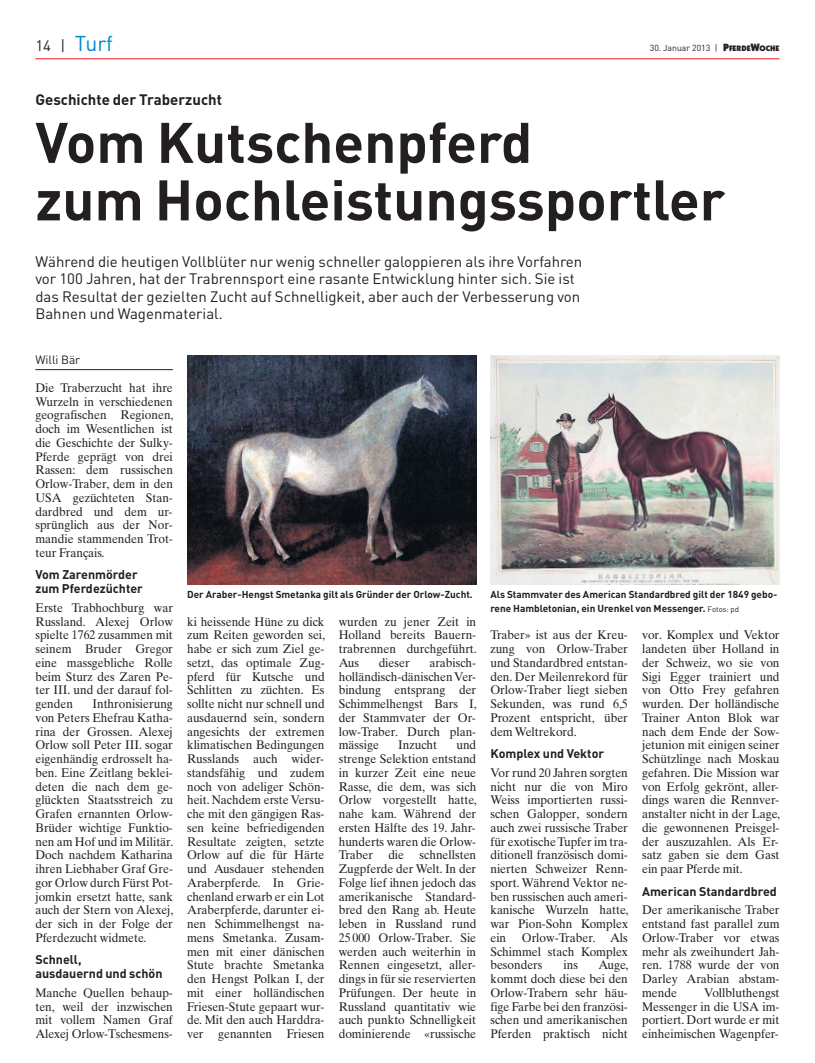
<style>
.page{position:relative;width:815px;height:1063px;background:#fff}
.page>*{position:absolute;margin:0;border:0;box-sizing:border-box;transform-origin:0 0}
.t1{font:700 56.25px/57.5px "DIN";color:#231f20}
.t2{font:21.25px "DIN";color:#0089d0}
.t3{font:15px/17.5px "DIN";color:#231f20}
.t4{font:700 15px "DIN";color:#231f20}
.t5{font:12.5px/13.8px "Times Ten";color:#231f20;text-align:justify;scale:.95 1}
.t6{font:700 12.5px/13.8px "DIN";color:#231f20}
.t7{font:11.88px "DIN";color:#231f20}
.t8{font:700 10px/13.8px "DIN";color:#231f20}
.t9{font:8.75px "DIN";color:#231f20}
.s1{font-size:15px;color:#231f20}
.s2{font-family:"Itc Kabel";font-weight:900;font-size:10.62px}
.s3{font-family:"Itc Kabel";font-weight:900;font-size:8px}
.s4{font-weight:400;font-size:7.75px}
</style>
<div class="page">
<hr style="left:35px;top:58px;width:745px;height:1px;background:#ed1c24">
<hr style="left:35px;top:369px;width:138px;height:1px;background:#231f20">
<img style="left:187px;top:356px;width:289px;height:228px">
<img style="left:490px;top:356px;width:290px;height:228px">
<h2 class="t2" style="left:35px;top:30px;width:79px"><span class="s1">14 |</span> Turf</h2>
<p class="t9" style="left:650px;top:43px;width:131px">30. Januar 2013 | <span class="s2">P</span><span class="s3">FERDE</span><span class="s2">W</span><span class="s3">OCHE</span></p>
<p class="t4" style="left:35px;top:90px;width:188px">Geschichte der Traberzucht</p>
<h1 class="t1" style="left:35px;top:111px;width:691px">Vom Kutschenpferd<br>zum Hochleistungssportler</h1>
<p class="t3" style="left:35px;top:252px;width:548px">Während die heutigen Vollblüter nur wenig schneller galoppieren als ihre Vorfahren vor 100 Jahren, hat der Trabrennsport eine rasante Entwicklung hinter sich. Sie ist das Resultat der gezielten Zucht auf Schnelligkeit, aber auch der Verbesserung von Bahnen und Wagenmaterial.</p>
<p class="t7" style="left:35px;top:353px;width:46px">Willi Bär</p>
<p class="t5" style="left:35px;top:381px;width:147px">Die Traberzucht hat ihre Wurzeln in verschiedenen geografischen Regionen, doch im Wesentlichen ist die Geschichte der Sulky-Pferde geprägt von drei Rassen: dem russischen Orlow-Traber, dem in den USA gezüchteten Stan&shy;dardbred und dem ur&shy;sprünglich aus der Nor&shy;mandie stammenden Trot&shy;teur Français.</p>
<p class="t6" style="left:35px;top:567px;width:109px">Vom Zarenmörder zum Pferdezüchter</p>
<p class="t5" style="left:35px;top:601px;width:146px">Erste Trabhochburg war Russland. Alexej Orlow spielte 1762 zusammen mit seinem Bruder Gregor eine massgebliche Rolle beim Sturz des Zaren Pe&shy;ter III. und der darauf fol&shy;genden</p>
<p class="t5" style="left:35px;top:697px;width:147px;text-indent:57px">Inthronisierung von Peters Ehefrau Katha&shy;rina der Grossen. Alexej Orlow soll Peter III. sogar eigenhändig erdrosselt ha&shy;ben. Eine Zeitlang beklei&shy;deten die nach dem ge&shy;glückten Staatsstreich zu Grafen ernannten Orlow-Brüder wichtige Funktio&shy;nen am Hof und im Militär.<br>Doch nachdem Katharina ihren Liebhaber Graf Gre&shy;gor Orlow durch Fürst Pot&shy;jomkin ersetzt hatte, sank auch der Stern von Alexej, der sich in der Folge der Pferdezucht widmete.</p>
<p class="t6" style="left:35px;top:952px;width:129px">Schnell,<br>ausdauernd und schön</p>
<p class="t5" style="left:35px;top:986px;width:146px">Manche Quellen behaup&shy;ten, weil der inzwischen mit vollem Namen Graf Alexej Orlow-Tschesmens -</p>
<p class="t8" style="left:187px;top:587px;width:287px">Der Araber-Hengst Smetanka gilt als Gründer der Orlow-Zucht.</p>
<p class="t5" style="left:187px;top:614px;width:147px">ki heissende Hüne zu dick zum Reiten geworden sei, habe er sich zum Ziel ge&shy;setzt, das optimale Zug&shy;pferd für Kutsche und Schlitten zu züchten. Es sollte nicht nur schnell und ausdauernd sein, sondern angesichts der extremen klimatischen Bedingungen Russlands auch wider&shy;standsfähig und zudem noch von adeliger Schön&shy;heit. Nachdem erste Versu&shy;che mit den gängigen Ras&shy;sen keine befriedigenden Resultate zeigten, setzte Orlow auf die für Härte und Ausdauer stehenden Araberpferde. In Grie&shy;chenland erwarb er ein Lot Araberpferde, darunter ei&shy;nen Schimmelhengst na&shy;mens Smetanka. Zusam&shy;men mit einer dänischen Stute brachte Smetanka den Hengst Polkan I, der mit einer holländischen Friesen-Stute gepaart wur - de. Mit den auch Harddra&shy;ver genannten Friesen</p>
<p class="t5" style="left:339px;top:614px;width:147px">wurden zu jener Zeit in Holland bereits Bauern&shy;trabrennen durchgeführt.<br>Aus</p>
<p class="t5" style="left:339px;top:656px;width:147px;text-indent:91px">arabisch&shy;holländisch-dänischen Ver&shy;bindung entsprang der Schimmelhengst Bars I, der Stammvater der Or&shy;low-Traber. Durch plan&shy;mässige</p>
<p class="t5" style="left:379px;top:656px;width:34px">dieser</p>
<p class="t5" style="left:339px;top:738px;width:147px;text-indent:118px">und strenge Selektion entstand in kurzer Zeit eine neue Rasse, die dem, was sich Orlow vorgestellt hatte, nahe kam. Während der ers ten Hälfte des 19. Jahr&shy;hunderts waren die Orlow-Traber die schnellsten Zugpferde der Welt. In der Folge lief ihnen jedoch das amerikanische Standard&shy;bred den Rang ab. Heute leben in Russland rund 25 000 Orlow-Traber. Sie werden auch weiterhin in Rennen eingesetzt, aller&shy;dings in für sie reservierten Prüfungen. Der heute in Russland quantitativ wie auch punkto Schnelligkeit dominierende «russische</p>
<p class="t5" style="left:398px;top:738px;width:42px">Inzucht</p>
<p class="t8" style="left:490px;top:587px;width:288px">Als Stammvater des American Standardbred gilt der 1849 gebo&shy;rene Hambletonian, ein Urenkel von Messenger. <span class="s4">Fotos: pd</span></p>
<p class="t5" style="left:490px;top:628px;width:146px">Traber» ist aus der Kreu&shy;zung von Orlow-Traber und Standardbred entstan&shy;den. Der Meilenrekord für Orlow-Traber liegt sieben Sekunden, was rund 6,5<br>Prozent entspricht, über dem Weltrekord.</p>
<p class="t6" style="left:490px;top:746px;width:115px">Komplex und Vektor</p>
<p class="t5" style="left:490px;top:766px;width:147px">Vor rund 20 Jahren sorgten nicht nur die von Miro Weiss importierten russi&shy;schen Galopper, sondern auch zwei russische Traber für exotische Tupfer im tra&shy;ditionell französisch domi&shy;nierten Schweizer Renn - sport. Während Vektor ne&shy;ben russischen auch ameri&shy;kanische Wurzeln hatte, war Pion-Sohn Komplex ein Orlow-Traber. Als Schimmel stach Komplex besonders</p>
<p class="t5" style="left:564px;top:958px;width:17px">ins</p>
<p class="t5" style="left:490px;top:958px;width:147px;text-indent:108px">Auge, kommt doch diese bei den Orlow-Trabern sehr häu&shy;fige Farbe bei den französi&shy;schen und amerikanischen Pferden praktisch nicht</p>
<p class="t5" style="left:642px;top:628px;width:147px">vor. Komplex und Vektor landeten über Holland in der Schweiz, wo sie von Sigi Egger trainiert und von Otto Frey gefahren wurden. Der holländische Trainer Anton Blok war nach dem Ende der Sow - jetunion mit einigen seiner Schützlinge nach Moskau gefahren. Die Mission war von Erfolg gekrönt, aller&shy;dings waren die Rennver&shy;anstalter nicht in der Lage, die gewonnenen Preisgel&shy;der auszuzahlen. Als Er&shy;satz gaben sie dem Gast ein paar Pferde mit.</p>
<p class="t6" style="left:642px;top:884px;width:136px">American Standardbred</p>
<p class="t5" style="left:642px;top:903px;width:146px">Der amerikanische Traber entstand fast parallel zum Orlow-Traber vor etwas mehr als zweihundert Jah&shy;ren. 1788 wurde der von Darley Arabian abstam&shy;mende</p>
<p class="t5" style="left:642px;top:986px;width:146px;text-indent:62px">Vollbluthengst Messenger in die USA im&shy;portiert. Dort wurde er mit einheimischen Wagenpfer-</p>
</div>
